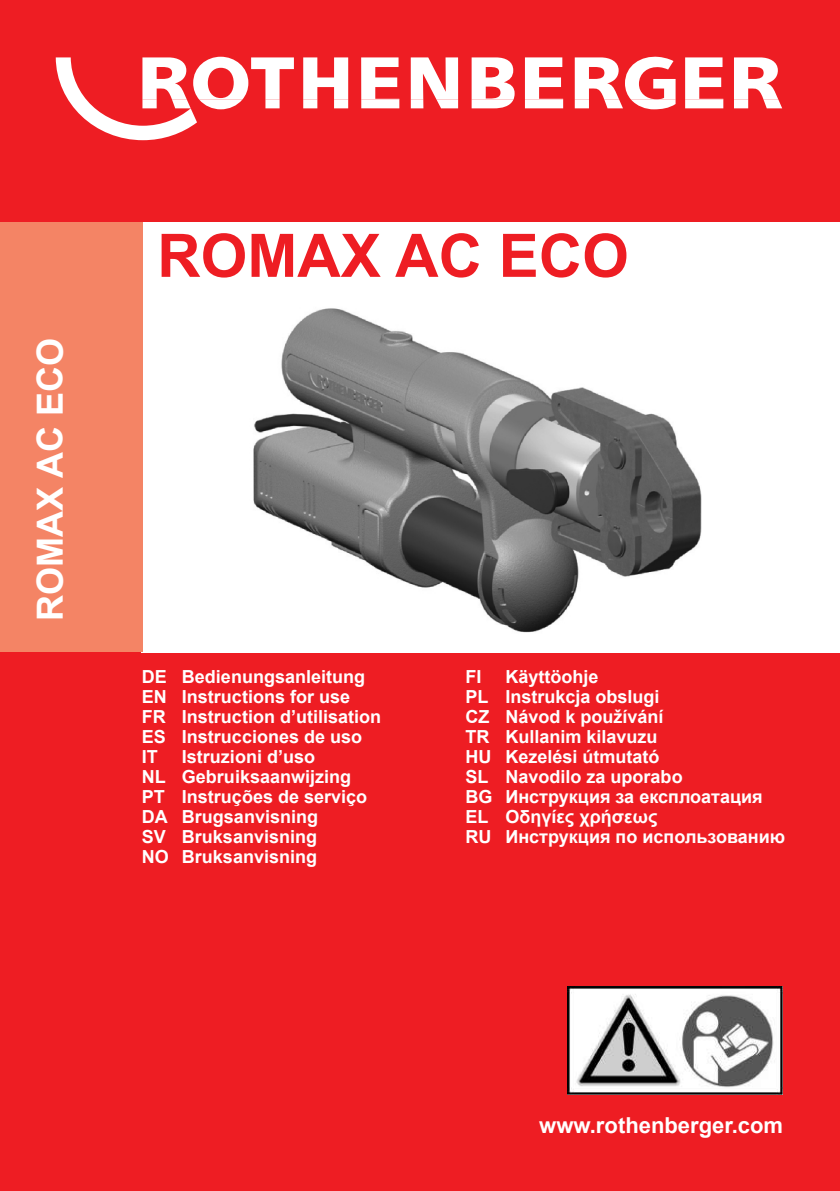
<style>
.page{position:relative;width:840px;height:1191px;background:#fff}
.page>*{position:absolute;margin:0;border:0;box-sizing:border-box;transform-origin:0 0}
.t1{font:700 60px "Arial";color:#ee1d23}
.t2{font:700 36px "Arial";color:#fff}
.t3{font:700 22px "Arial";color:#fff}
.t4{font:700 18px/20px "Arial";color:#fff}
</style>
<div class="page">
<div style="left:0;top:0;width:839px;height:1191px;background:#ee1d23"></div>
<img style="left:142px;top:222px;width:697px;height:430px">
<div style="left:0;top:222px;width:142px;height:430px;background:#f48465"></div>
<svg style="left:56px;top:57px;width:725px;height:83px"></svg>
<img style="left:567px;top:986px;width:214px;height:108px">
<img style="left:249px;top:302px;width:451px;height:336px">
<h2 class="t2" style="left:26px;top:621px;width:284px;rotate:-90deg">ROMAX AC ECO</h2>
<h1 class="t1" style="left:157px;top:216px;width:473px">ROMAX AC ECO</h1>
<p class="t4" style="left:142px;top:667px;width:241px">DE Bedienungsanleitung<br>EN Instructions for use<br>FR Instruction d’utilisation<br>ES Instrucciones de uso<br>IT</p>
<p class="t4" style="left:142px;top:747px;width:227px;text-indent:40px">Istruzioni d’uso<br>NL Gebruiksaanwijzing<br>PT Instruções de serviço<br>DA Brugsanvisning<br>SV Bruksanvisning<br>NO Bruksanvisning</p>
<p class="t4" style="left:465px;top:667px;width:321px;text-indent:40px">Käyttöohje<br>PL Instrukcja obslugi<br>CZ Návod k používání<br>TR Kullanim kilavuzu<br>HU Kezelési útmutató<br>SL Navodilo za uporabo<br>BG Инструкция за експлоатация<br>EL Οδηγίες χρήσεως<br>RU Инструкция по использованию</p>
<p class="t4" style="left:465px;top:667px;width:18px">FI</p>
<p class="t3" style="left:539px;top:1110px;width:245px">www.rothenberger.com</p>
</div>
